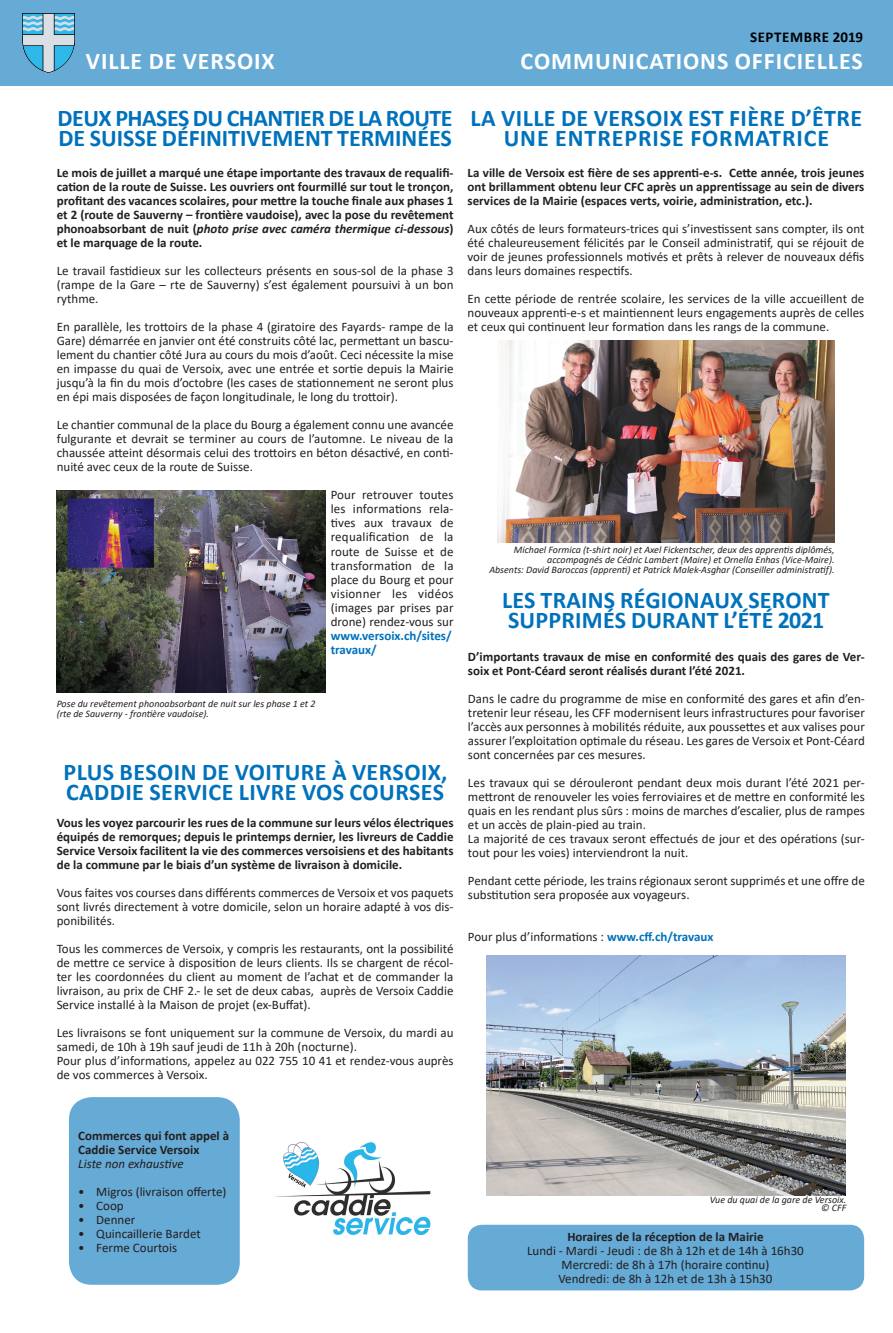
<style>
.page{position:relative;width:893px;height:1333px;background:#fff}
.page>*{position:absolute;margin:0;border:0;box-sizing:border-box;transform-origin:0 0}
.texte{font:700 24px/20px "Calibri";letter-spacing:.01em;color:#0072bc}
.titre{font:700 24px "Calibri";letter-spacing:.04em;color:#fff}
.texte-2{font:700 24px "Calibri";letter-spacing:.04em;color:#0072bc}
.titre-2{font:700 15px "Calibri";letter-spacing:.04em;color:#000}
.texte-3{font:13px/14px "Calibri";color:#231f20;text-align:justify}
.texte-4{font:700 13px/14px "Calibri";color:#231f20;text-align:justify}
.texte-5{font:italic 13px "Calibri";color:#231f20}
.texte-6{font:italic 10px/10px "Calibri";color:#231f20;text-align:right}
.s1{font-style:italic}
.s2{font-weight:700;color:#0072bc}
</style>
<div class="page">
<div style="left:0;top:0;width:893px;height:86px;background:#66aad6"></div>
<div style="left:468px;top:1224px;width:396px;height:66px;background:#66aad6;border-radius:14px"></div>
<img style="left:23px;top:13px;width:52px;height:60px">
<div style="left:69px;top:1097px;width:171px;height:187px;background:#66aad6;border-radius:23px"></div>
<img style="left:497px;top:341px;width:338px;height:201px">
<img style="left:57px;top:491px;width:268px;height:201px">
<img style="left:275px;top:1142px;width:156px;height:94px">
<img style="left:486px;top:955px;width:360px;height:240px">
<p class="titre-2" style="left:750px;top:26px;width:115px">SEPTEMBRE 2019</p>
<p class="titre" style="left:86px;top:45px;width:190px">VILLE DE VERSOIX</p>
<p class="titre" style="left:521px;top:45px;width:344px">COMMUNICATIONS OFFICIELLES</p>
<p class="texte" style="left:58px;top:108px;width:397px">DEUX PHASES DU CHANTIER DE LA ROUTE<br>DE SUISSE DÉFINITIVEMENT TERMINÉES</p>
<p class="texte-4" style="left:57px;top:166px;width:398px">Le mois de juillet a marqué une étape importante des travaux de requalifi&shy;cation de la route de Suisse. Les ouvriers ont fourmillé sur tout le tronçon, profitant des vacances scolaires, pour mettre la touche finale aux phases 1 et 2 (route de Sauverny – frontière vaudoise), avec la pose du revêtement phonoabsorbant de nuit (<span class="s1">photo prise avec caméra thermique ci-dessous</span>) et le marquage de la route.</p>
<p class="texte-3" style="left:57px;top:264px;width:398px">Le travail fastidieux sur les collecteurs présents en sous-sol de la phase 3 (rampe de la Gare – rte de Sauverny) s’est également poursuivi à un bon rythme.</p>
<p class="texte-3" style="left:57px;top:320px;width:398px">En parallèle, les trottoirs de la phase 4 (giratoire des Fayards- rampe de la Gare) démarrée en janvier ont été construits côté lac, permettant un bascu&shy;lement du chantier côté Jura au cours du mois d’août. Ceci nécessite la mise en impasse du quai de Versoix, avec une entrée et sortie depuis la Mairie jusqu’à la fin du mois d’octobre (les cases de stationnement ne seront plus en épi mais disposées de façon longitudinale, le long du trottoir).</p>
<p class="texte-3" style="left:57px;top:418px;width:398px">Le chantier communal de la place du Bourg a également connu une avancée fulgurante et devrait se terminer au cours de l’automne. Le niveau de la chaussée atteint désormais celui des trottoirs en béton désactivé, en conti&shy;nuité avec ceux de la route de Suisse.</p>
<p class="texte-3" style="left:331px;top:488px;width:124px;text-align:left">Pour retrouver toutes les informations rela&shy;tives aux travaux de requalification de la route de Suisse et de transformation de la place du Bourg et pour visionner les vidéos (images par prises par drone) rendez-vous sur <span class="s2">www.versoix.ch/sites/ travaux/</span></p>
<p class="texte-6" style="left:57px;top:698px;width:260px">Pose du revêtement phonoabsorbant de nuit sur les phase 1 et 2</p>
<p class="texte-6" style="left:57px;top:708px;width:154px">(rte de Sauverny - frontière vaudoise).</p>
<p class="texte" style="left:63px;top:761px;width:385px">PLUS BESOIN DE VOITURE À VERSOIX,</p>
<p class="texte" style="left:66px;top:781px;width:380px">CADDIE SERVICE LIVRE VOS COURSES</p>
<p class="texte-4" style="left:57px;top:815px;width:398px">Vous les voyez parcourir les rues de la commune sur leurs vélos électriques équipés de remorques; depuis le printemps dernier, les livreurs de Caddie Service Versoix facilitent la vie des commerces versoisiens et des habitants de la commune par le biais d’un système de livraison à domicile.</p>
<p class="texte-3" style="left:57px;top:885px;width:398px">Vous faites vos courses dans différents commerces de Versoix et vos paquets sont livrés directement à votre domicile, selon un horaire adapté à vos dis&shy;ponibilités.</p>
<p class="texte-3" style="left:57px;top:941px;width:398px">Tous les commerces de Versoix, y compris les restaurants, ont la possibilité de mettre ce service à disposition de leurs clients. Ils se chargent de récol&shy;ter les coordonnées du client au moment de l’achat et de commander la livraison, au prix de CHF 2.- le set de deux cabas, auprès de Versoix Caddie Service installé à la Maison de projet (ex-Buffat).</p>
<p class="texte-3" style="left:57px;top:1025px;width:398px">Les livraisons se font uniquement sur la commune de Versoix, du mardi au samedi, de 10h à 19h sauf jeudi de 11h à 20h (nocturne).</p>
<p class="texte-3" style="left:57px;top:1053px;width:398px">Pour plus d’informations, appelez au 022 755 10 41 et rendez-vous auprès de vos commerces à Versoix.</p>
<p class="texte" style="left:471px;top:108px;width:393px">LA VILLE DE VERSOIX EST FIÈRE D’ÊTRE</p>
<p class="texte-2" style="left:504px;top:121px;width:327px">UNE ENTREPRISE FORMATRICE</p>
<p class="texte-4" style="left:467px;top:166px;width:398px">La ville de Versoix est fière de ses apprenti-e-s. Cette année, trois jeunes ont brillamment obtenu leur CFC après un apprentissage au sein de divers services de la Mairie (espaces verts, voirie, administration, etc.).</p>
<p class="texte-3" style="left:467px;top:222px;width:398px">Aux côtés de leurs formateurs-trices qui s’investissent sans compter, ils ont été chaleureusement félicités par le Conseil administratif, qui se réjouit de voir de jeunes professionnels motivés et prêts à relever de nouveaux défis dans leurs domaines respectifs.</p>
<p class="texte-3" style="left:467px;top:292px;width:398px">En cette période de rentrée scolaire, les services de la ville accueillent de nouveaux apprenti-e-s et maintiennent leurs engagements auprès de celles et ceux qui continuent leur formation dans les rangs de la commune.</p>
<p class="texte-6" style="left:514px;top:543px;width:322px">Michael Formica (t-shirt noir) et Axel Fickentscher, deux des apprentis diplômés, accompagnés de Cédric Lambert (Maire) et Ornella Enhas (Vice-Maire).</p>
<p class="texte-6" style="left:489px;top:563px;width:347px">Absents: David Baroccas (apprenti) et Patrick Malek-Asghar (Conseiller administratif).</p>
<p class="texte" style="left:502px;top:589px;width:329px">LES TRAINS RÉGIONAUX SERONT</p>
<p class="texte" style="left:508px;top:609px;width:318px">SUPPRIMÉS DURANT L’ÉTÉ 2021</p>
<p class="texte-4" style="left:468px;top:649px;width:398px">D’importants travaux de mise en conformité des quais des gares de Ver&shy;soix et Pont-Céard seront réalisés durant l’été 2021.</p>
<p class="texte-3" style="left:468px;top:691px;width:398px">Dans le cadre du programme de mise en conformité des gares et afin d’en&shy;tretenir leur réseau, les CFF modernisent leurs infrastructures pour favoriser l’accès aux personnes à mobilités réduite, aux poussettes et aux valises pour assurer l’exploitation optimale du réseau. Les gares de Versoix et Pont-Céard sont concernées par ces mesures.</p>
<p class="texte-3" style="left:468px;top:775px;width:398px">Les travaux qui se dérouleront pendant deux mois durant l’été 2021 per&shy;mettront de renouveler les voies ferroviaires et de mettre en conformité les quais en les rendant plus sûrs : moins de marches d’escalier, plus de rampes et un accès de plain-pied au train.</p>
<p class="texte-3" style="left:468px;top:831px;width:398px">La majorité de ces travaux seront effectués de jour et des opérations (sur&shy;tout pour les voies) interviendront la nuit.</p>
<p class="texte-3" style="left:468px;top:873px;width:398px">Pendant cette période, les trains régionaux seront supprimés et une offre de substitution sera proposée aux voyageurs.</p>
<p class="texte-3" style="left:468px;top:929px;width:247px">Pour plus d’informations : <span class="s2">www.cff.ch/travaux</span></p>
<p class="texte-4" style="left:78px;top:1128px;width:152px">Commerces qui font appel à<br>Caddie Service Versoix</p>
<p class="texte-5" style="left:78px;top:1154px;width:107px">Liste non exhaustive</p>
<p class="texte-3" style="left:78px;top:1184px;width:150px">• Migros (livraison offerte)</p>
<p class="texte-3" style="left:78px;top:1198px;width:47px">• Coop</p>
<p class="texte-3" style="left:78px;top:1212px;width:59px">• Denner</p>
<p class="texte-3" style="left:78px;top:1226px;width:124px">• Quincaillerie Bardet</p>
<p class="texte-3" style="left:78px;top:1240px;width:100px">• Ferme Courtois</p>
<p class="texte-6" style="left:710px;top:1194px;width:138px">Vue du quai de la gare de Versoix.</p>
<p class="texte-6" style="left:821px;top:1202px;width:26px">© CFF</p>
<p class="texte-4" style="left:567px;top:1229px;width:198px">Horaires de la réception de la Mairie</p>
<p class="texte-3" style="left:527px;top:1243px;width:278px">Lundi - Mardi - Jeudi : de 8h à 12h et de 14h à 16h30</p>
<p class="texte-3" style="left:562px;top:1257px;width:209px">Mercredi: de 8h à 17h (horaire continu)</p>
<p class="texte-3" style="left:559px;top:1271px;width:215px">Vendredi: de 8h à 12h et de 13h à 15h30</p>
</div>
